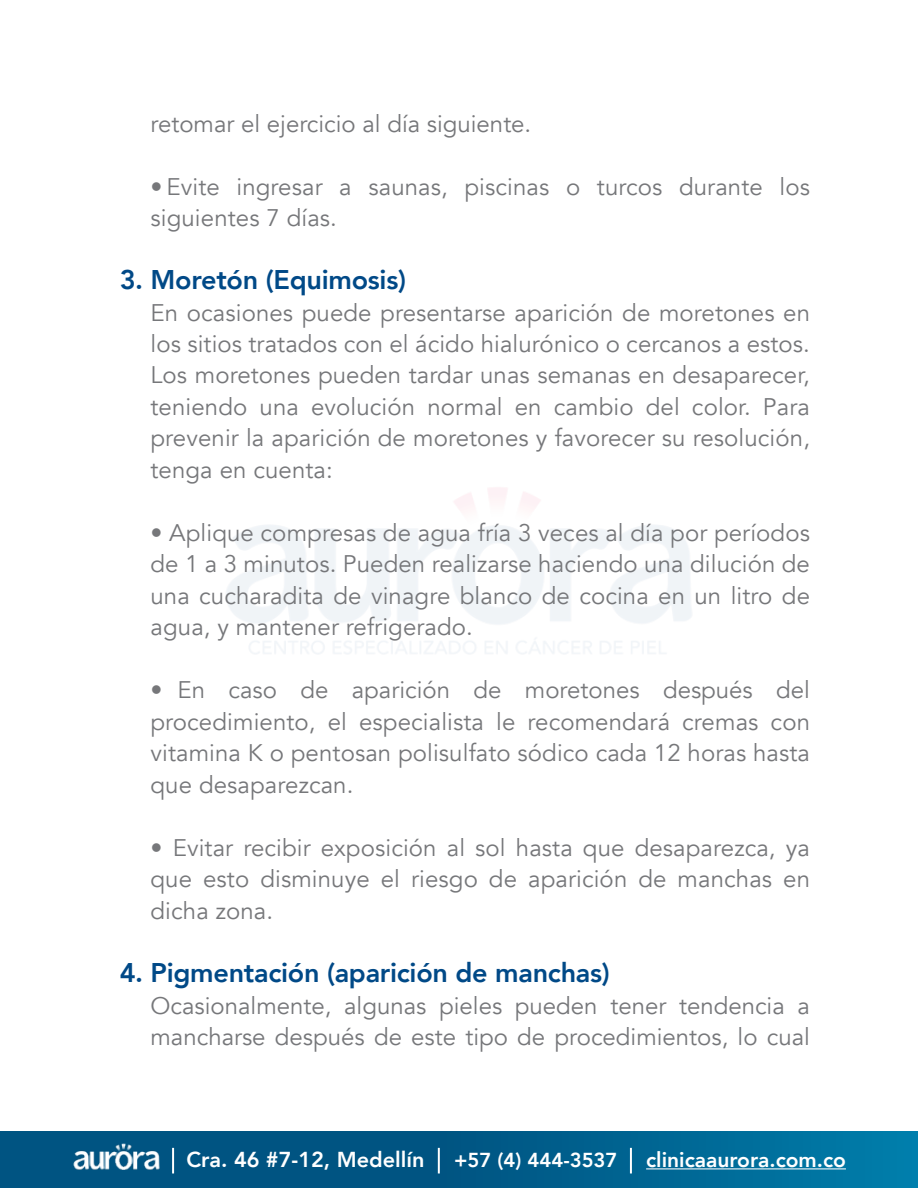
<style>
.page{position:relative;width:918px;height:1188px;background:#fff}
.page>*{position:absolute;margin:0;border:0;box-sizing:border-box;transform-origin:0 0}
.t1{font:800 27px "Avenir";letter-spacing:-.01em;color:#004987}
.t2{font:24px/31.5px "Avenir";letter-spacing:.005em;color:#76777a;text-align:justify}
.t3{font:800 21.6px "Avenir";color:#fff}
.t4{font:800 21px "Avenir";color:#fff}
.t5{font:800 20.25px "Avenir";color:#fff}
</style>
<div class="page">
<div style="left:0;top:1131px;width:918px;height:57px;background:linear-gradient(to right,#004977,#0375a2)"></div>
<hr style="left:630px;top:1148px;width:2px;height:25px;background:#fff">
<hr style="left:438px;top:1148px;width:2px;height:25px;background:#fff">
<hr style="left:172px;top:1148px;width:2px;height:25px;background:#fff">
<img style="left:72px;top:1143px;width:88px;height:27px">
<hr style="left:646px;top:1168px;width:200px;height:1px;background:#fff">
<p class="t2" style="left:151px;top:108px;width:382px">retomar el ejercicio al día siguiente.</p>
<p class="t2" style="left:151px;top:171px;width:661px">• Evite ingresar a saunas, piscinas o turcos durante los siguientes 7 días.</p>
<p class="t1" style="left:120px;top:259px;width:288px">3. Moretón (Equimosis)</p>
<p class="t2" style="left:151px;top:297px;width:661px">En ocasiones puede presentarse aparición de moretones en los sitios tratados con el ácido hialurónico o cercanos a estos.<br>Los moretones pueden tardar unas semanas en desaparecer, teniendo una evolución normal en cambio del color. Para prevenir la aparición de moretones y favorecer su resolución, tenga en cuenta:</p>
<p class="t2" style="left:151px;top:517px;width:661px">• Aplique compresas de agua fría 3 veces al día por períodos de 1 a 3 minutos. Pueden realizarse haciendo una dilución de una cucharadita de vinagre blanco de cocina en un litro de agua, y mantener refrigerado.</p>
<p class="t2" style="left:151px;top:675px;width:661px">• En caso de aparición de moretones después del procedimiento, el especialista le recomendará cremas con vitamina K o pentosan polisulfato sódico cada 12 horas hasta que desaparezcan.</p>
<p class="t2" style="left:151px;top:832px;width:661px">• Evitar recibir exposición al sol hasta que desaparezca, ya que esto disminuye el riesgo de aparición de manchas en dicha zona.</p>
<p class="t1" style="left:120px;top:952px;width:492px">4. Pigmentación (aparición de manchas)</p>
<p class="t2" style="left:151px;top:990px;width:661px">Ocasionalmente, algunas pieles pueden tener tendencia a mancharse después de este tipo de procedimientos, lo cual</p>
<p class="t3" style="left:186px;top:1143px;width:239px">Cra. 46 #7-12, Medellín</p>
<p class="t5" style="left:454px;top:1144px;width:165px">+57 (4) 444-3537</p>
<p class="t4" style="left:646px;top:1144px;width:201px">clinicaaurora.com.co</p>
</div>
